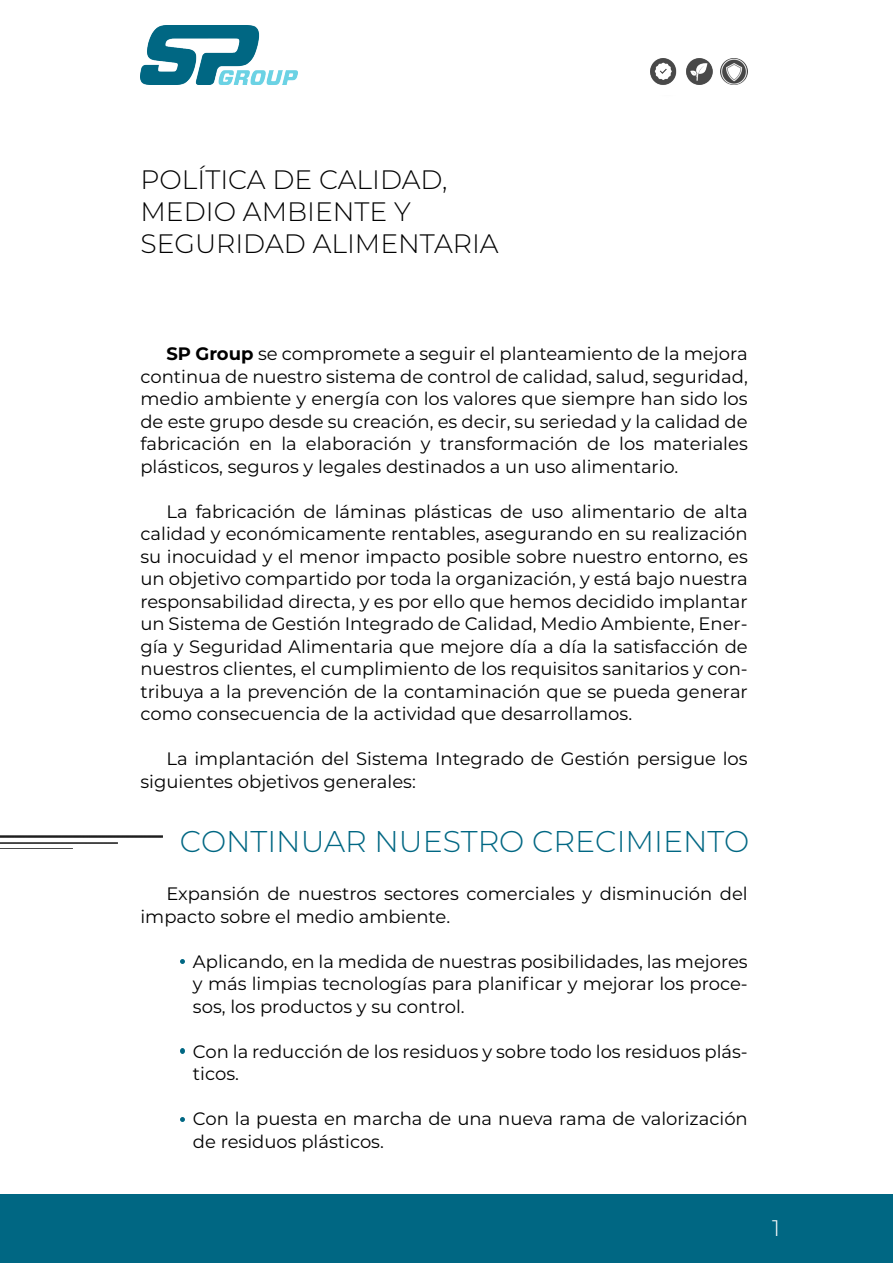
<style>
.page{position:relative;width:893px;height:1263px;background:#fff}
.page>*{position:absolute;margin:0;border:0;box-sizing:border-box;transform-origin:0 0}
.t1{font:300 30px "Montserrat";color:#006783}
.t2{font:300 26.7px/32px "Montserrat";color:#020202}
.t3{font:300 22.5px "Montserrat";color:#fffdfd}
.t4{font:18px/22.5px "Montserrat";color:#000}
.s1{font-weight:700}
</style>
<div class="page">
<svg style="left:180px;top:959px;width:4px;height:4px"></svg>
<svg style="left:180px;top:1049px;width:4px;height:4px"></svg>
<svg style="left:180px;top:1117px;width:4px;height:5px"></svg>
<img style="left:0;top:836px;width:162px;height:2px">
<img style="left:0;top:848px;width:73px;height:1px">
<img style="left:0;top:842px;width:117px;height:1px">
<img style="left:141px;top:25px;width:156px;height:60px">
<img style="left:650px;top:59px;width:27px;height:26px">
<img style="left:686px;top:59px;width:27px;height:26px">
<img style="left:721px;top:59px;width:26px;height:26px">
<div style="left:0;top:1194px;width:893px;height:69px;background:#006783"></div>
<h2 class="t2" style="left:140px;top:163px;width:360px">POLÍTICA DE CALIDAD,<br>MEDIO AMBIENTE Y<br>SEGURIDAD ALIMENTARIA</h2>
<p class="t4" style="left:140px;top:342px;width:609px;text-align:justify;text-indent:26px"><span class="s1">SP Group</span> se compromete a seguir el planteamiento de la mejora continua de nuestro sistema de control de calidad, salud, seguridad, medio ambiente y energía con los valores que siempre han sido los de este grupo desde su creación, es decir, su seriedad y la calidad de fabricación en la elaboración y transformación de los materiales plásticos, seguros y legales destinados a un uso alimentario.</p>
<p class="t4" style="left:140px;top:499px;width:609px;text-align:justify;text-indent:26px">La fabricación de láminas plásticas de uso alimentario de alta calidad y económicamente rentables, asegurando en su realización su inocuidad y el menor impacto posible sobre nuestro entorno, es un objetivo compartido por toda la organización, y está bajo nuestra responsabilidad directa, y es por ello que hemos decidido implantar un Sistema de Gestión Integrado de Calidad, Medio Ambiente, Ener&shy;gía y Seguridad Alimentaria que mejore día a día la satisfacción de nuestros clientes, el cumplimiento de los requisitos sanitarios y con&shy;tribuya a la prevención de la contaminación que se pueda generar como consecuencia de la actividad que desarrollamos.</p>
<p class="t4" style="left:140px;top:747px;width:609px;text-indent:26px">La implantación del Sistema Integrado de Gestión persigue los siguientes objetivos generales:</p>
<h1 class="t1" style="left:180px;top:821px;width:571px">CONTINUAR NUESTRO CRECIMIENTO</h1>
<p class="t4" style="left:140px;top:882px;width:609px;text-indent:26px">Expansión de nuestros sectores comerciales y disminución del impacto sobre el medio ambiente.</p>
<p class="t4" style="left:193px;top:949px;width:556px;text-align:justify">Aplicando, en la medida de nuestras posibilidades, las mejores y más limpias tecnologías para planificar y mejorar los proce&shy;sos, los productos y su control.</p>
<p class="t4" style="left:193px;top:1039px;width:556px">Con la reducción de los residuos y sobre todo los residuos plás&shy;ticos.</p>
<p class="t4" style="left:193px;top:1107px;width:556px">Con la puesta en marcha de una nueva rama de valorización de residuos plásticos.</p>
<p class="t3" style="left:772px;top:1213px;width:9px">1</p>
</div>
